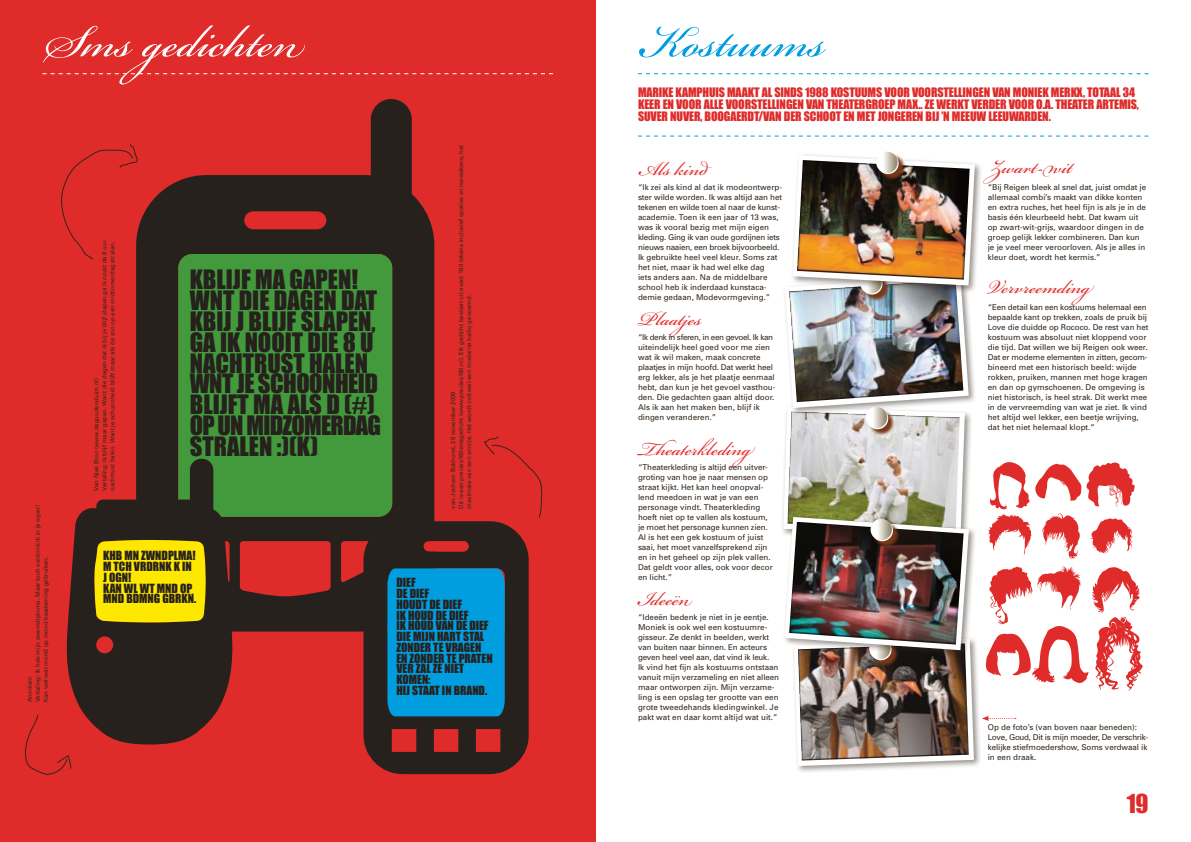
<style>
.page{position:relative;width:1191px;height:842px;background:#fff}
.page>*{position:absolute;margin:0;border:0;box-sizing:border-box;transform-origin:0 0}
.t1{font:70px "Bickham Script Pro";letter-spacing:.005em;color:#fff}
.t2{font:70px "Bickham Script Pro";color:#009ede}
.t3{font:30px "Bickham Script Pro";color:#df2b2a}
.t4{font:24.5px/20.8px "Impact";color:#27211e}
.t5{font:24px "Impact";color:#df2b2a}
.t6{font:12px "Impact";letter-spacing:-.01em;color:#df2b2a}
.t7{font:11.7px/10.8px "Impact";color:#27211e}
.t8{font:8px/10px "Univers";color:#32261c}
.t9{font:6px/8px "Univers";color:#32261c}
</style>
<div class="page">
<div style="left:791px;top:636px;width:190px;height:138px;background:#32261c;opacity:.5"></div>
<svg style="left:638px;top:73px;width:510px;height:1px"></svg>
<svg style="left:985px;top:462px;width:158px;height:229px"></svg>
<div style="left:0;top:0;width:595px;height:842px;background:#df2b2a"></div>
<svg style="left:25px;top:715px;width:47px;height:60px"></svg>
<svg style="left:61px;top:144px;width:75px;height:116px"></svg>
<svg style="left:136px;top:99px;width:298px;height:532px;fill:#27211e"></svg>
<div style="left:178px;top:254px;width:214px;height:263px;background:#429a3d;border-radius:14px"></div>
<svg style="left:62px;top:459px;width:175px;height:285px;fill:#27211e"></svg>
<div style="left:94px;top:540px;width:112px;height:82px;background:#ffe800"></div>
<svg style="left:363px;top:521px;width:166px;height:253px;background:#3c221f"></svg>
<div style="left:387px;top:568px;width:118px;height:148px;background:#009ede"></div>
<div style="left:423px;top:541px;width:45px;height:10px;background:#df2b2a;border-radius:5px"></div>
<svg style="left:484px;top:436px;width:58px;height:82px"></svg>
<svg style="left:43px;top:73px;width:510px;height:1px"></svg>
<svg style="left:982px;top:716px;width:34px;height:5px"></svg>
<svg style="left:638px;top:136px;width:510px;height:1px"></svg>
<div style="left:790px;top:153px;width:192px;height:140px;background:#32261c;opacity:.5"></div>
<img style="left:783px;top:155px;width:192px;height:611px">
<img style="left:797px;top:160px;width:172px;height:120px">
<svg style="left:878px;top:154px;width:28px;height:27px"></svg>
<svg style="left:877px;top:153px;width:21px;height:21px"></svg>
<svg style="left:876px;top:152px;width:21px;height:21px"></svg>
<h1 class="t1" style="left:45px;top:-9px;width:261px">Sms gedichten</h1>
<h1 class="t2" style="left:640px;top:-9px;width:186px">Kostuums</h1>
<p class="t9" style="left:26px;top:702px;width:198px;rotate:-90deg">Anoniem<br>Vertaling: Ik heb mijn zwemdiploma. Maar toch verdrink ik in je ogen!<br>Kan wel wat mond op mond beademing gebruiken.</p>
<p class="t9" style="left:92px;top:490px;width:252px;rotate:-90deg">Van Niek Bron (www.degoudenduim.nl)<br>Vertaling: Ik blijf maar gapen. Want die dagen dat ik bij je blijf slapen ga ik nooit de 8 uur nachtrust halen. Want je schoonheid blijft maar als de zon op een midzomerdag stralen.</p>
<h3 class="t4" style="left:190px;top:269px;width:193px">KBLIJF MA GAPEN!<br>WNT DIE DAGEN DAT<br>KBIJ J BLIJF SLAPEN,<br>GA IK NOOIT DIE 8 U<br>NACHTRUST HALEN<br>WNT JE SCHOONHEID<br>BLIJFT MA ALS D (#)<br>OP UN MIDZOMERDAG<br>STRALEN :)(K)</h3>
<p class="t9" style="left:449px;top:508px;width:365px;rotate:-90deg">van Jochem Bokhorst, 28 november 2008<br>Dit is een precies160smsgedicht (www.precies160.nl). Elk gedicht bestaat uit exact 160 tekens inclusief spaties en leestekens, het maximale van een sms’je. Het wordt ook wel een moderne haiku genoemd.</p>
<h3 class="t7" style="left:103px;top:550px;width:95px">KHB MN ZWNDPLMA!<br>M TCH VRDRNK K IN<br>J OGN!<br>KAN WL WT MND OP<br>MND BDMNG GBRKN.</h3>
<h3 class="t7" style="left:396px;top:577px;width:98px">DIEF<br>DE DIEF<br>HOUDT DE DIEF<br>IK HOUD DE DIEF<br>IK HOUD VAN DE DIEF<br>DIE MIJN HART STAL<br>ZONDER TE VRAGEN<br>EN ZONDER TE PRATEN<br>VER ZAL ZE NIET<br>KOMEN:<br>HIJ STAAT IN BRAND.</h3>
<h3 class="t6" style="left:638px;top:83px;width:15px">MARIKE</h3>
<h3 class="t6" style="left:675px;top:83px;width:14px">KAMPHUIS</h3>
<h3 class="t6" style="left:727px;top:83px;width:8px">MAAKT</h3>
<h3 class="t6" style="left:762px;top:83px;width:20px">AL SINDS</h3>
<h3 class="t6" style="left:805px;top:83px;width:33px">1988 KOSTUUMS</h3>
<h3 class="t6" style="left:884px;top:83px;width:8px">VOOR</h3>
<h3 class="t6" style="left:912px;top:83px;width:7px">VOORSTELLINGEN</h3>
<h3 class="t6" style="left:992px;top:83px;width:36px">VAN MONIEK</h3>
<h3 class="t6" style="left:1051px;top:83px;width:43px">MERKX, TOTAAL</h3>
<h3 class="t6" style="left:1122px;top:83px;width:14px">34</h3>
<h3 class="t6" style="left:638px;top:95px;width:7px">KEER</h3>
<h3 class="t6" style="left:662px;top:95px;width:21px">EN VOOR</h3>
<h3 class="t6" style="left:703px;top:95px;width:6px">ALLE</h3>
<h3 class="t6" style="left:725px;top:95px;width:7px">VOORSTELLINGEN</h3>
<h3 class="t6" style="left:806px;top:95px;width:28px">VAN THEATERGROEP</h3>
<h3 class="t6" style="left:897px;top:95px;width:47px">MAX.. ZE WERKT</h3>
<h3 class="t6" style="left:971px;top:95px;width:7px">VERDER</h3>
<h3 class="t6" style="left:1008px;top:95px;width:8px">VOOR</h3>
<h3 class="t6" style="left:1036px;top:95px;width:31px">O.A. THEATER</h3>
<h3 class="t6" style="left:1096px;top:95px;width:13px">ARTEMIS</h3>
<h3 class="t6" style="left:1136px;top:95px;width:4px">,</h3>
<h3 class="t6" style="left:638px;top:107px;width:13px">SUVER</h3>
<h3 class="t6" style="left:670px;top:107px;width:14px">NUVER</h3>
<h3 class="t6" style="left:700px;top:107px;width:18px">, BOOGAERDT</h3>
<h3 class="t6" style="left:758px;top:107px;width:59px">/VAN DER SCHOOT</h3>
<h3 class="t6" style="left:843px;top:107px;width:41px">ENMET JONGEREN</h3>
<h3 class="t6" style="left:925px;top:107px;width:43px">BIJ ’N MEEUW</h3>
<h3 class="t6" style="left:988px;top:107px;width:12px">LEEUWARDEN</h3>
<h3 class="t6" style="left:1048px;top:107px;width:4px">.</h3>
<h2 class="t3" style="left:638px;top:147px;width:71px">Als kind</h2>
<p class="t8" style="left:638px;top:182px;width:146px">“Ik zei als kind al dat ik modeontwerp&shy;ster wilde worden. Ik was altijd aan het tekenen en wilde toen al naar de kunst&shy;academie. Toen ik een jaar of 13 was, was ik vooral bezig met mijn eigen kleding. Ging ik van oude gordijnen iets nieuws naaien, een broek bijvoorbeeld.<br>Ik gebruikte heel veel kleur. Soms zat het niet, maar ik had wel elke dag<br>iets anders aan. Na de middelbare school heb ik inderdaad kunstaca&shy;demie gedaan, Modevormgeving.”</p>
<h2 class="t3" style="left:638px;top:297px;width:68px">Plaatjes</h2>
<p class="t8" style="left:638px;top:332px;width:139px">“Ik denk in sferen, in een gevoel. Ik kan uiteindelijk heel goed voor me zien wat ik wil maken, maak concrete plaatjes in mijn hoofd. Dat werkt heel erg lekker, als je het plaatje eenmaal hebt, dan kun je het gevoel vasthou&shy;den. Die gedachten gaan altijd door.<br>Als ik aan het maken ben, blijf ik dingen veranderen.”</p>
<h2 class="t3" style="left:638px;top:427px;width:114px">Theaterkleding</h2>
<p class="t8" style="left:638px;top:462px;width:136px">“Theaterkleding is altijd een uitver&shy;groting van hoe je naar mensen op straat kijkt. Het kan heel onopval&shy;lend meedoen in wat je van een personage vindt. Theaterkleding hoeft niet op te vallen als kostuum, je moet het personage kunnen zien.<br>Al is het een gek kostuum of juist saai, het moet vanzelfsprekend zijn en in het geheel op zijn plek vallen.<br>Dat geldt voor alles, ook voor decor en licht.”</p>
<h2 class="t3" style="left:638px;top:577px;width:56px">Ideeën</h2>
<p class="t8" style="left:638px;top:612px;width:143px">“Ideeën bedenk je niet in je eentje.<br>Moniek is ook wel een kostuumre&shy;gisseur. Ze denkt in beelden, werkt van buiten naar binnen. En acteurs geven heel veel aan, dat vind ik leuk.<br>Ik vind het fijn als kostuums ontstaan vanuit mijn verzameling en niet alleen maar ontworpen zijn. Mijn verzame&shy;ling is een opslag ter grootte van een grote tweedehands kledingwinkel. Je pakt wat en daar komt altijd wat uit.”</p>
<h2 class="t3" style="left:988px;top:145px;width:88px">Zwart-wit</h2>
<p class="t8" style="left:987px;top:182px;width:160px">“Bij Reigen bleek al snel dat, juist omdat je allemaal combi’s maakt van dikke konten en extra ruches, het heel fijn is als je in de basis één kleurbeeld hebt. Dat kwam uit op zwart-wit-grijs, waardoor dingen in de groep gelijk lekker combineren. Dan kun je je veel meer veroorloven. Als je alles in kleur doet, wordt het kermis.”</p>
<h2 class="t3" style="left:987px;top:265px;width:104px">Vervreemding</h2>
<p class="t8" style="left:987px;top:302px;width:162px">“Een detail kan een kostuums helemaal een bepaalde kant op trekken, zoals de pruik bij Love die duidde op Rococo. De rest van het kostuum was absoluut niet kloppend voor die tijd. Dat willen we bij Reigen ook weer.<br>Dat er moderne elementen in zitten, gecom&shy;bineerd met een historisch beeld: wijde rokken, pruiken, mannen met hoge kragen en dan op gymschoenen. De omgeving is niet historisch, is heel strak. Dit werkt mee in de vervreemding van wat je ziet. Ik vind het altijd wel lekker, een beetje wrijving, dat het niet helemaal klopt.”</p>
<p class="t8" style="left:987px;top:722px;width:162px">Op de foto’s (van boven naar beneden):<br>Love, Goud, Dit is mijn moeder, De verschrik&shy;kelijke stiefmoedershow, Soms verdwaal ik in een draak.</p>
<h3 class="t5" style="left:1126px;top:785px;width:23px">19</h3>
</div>
